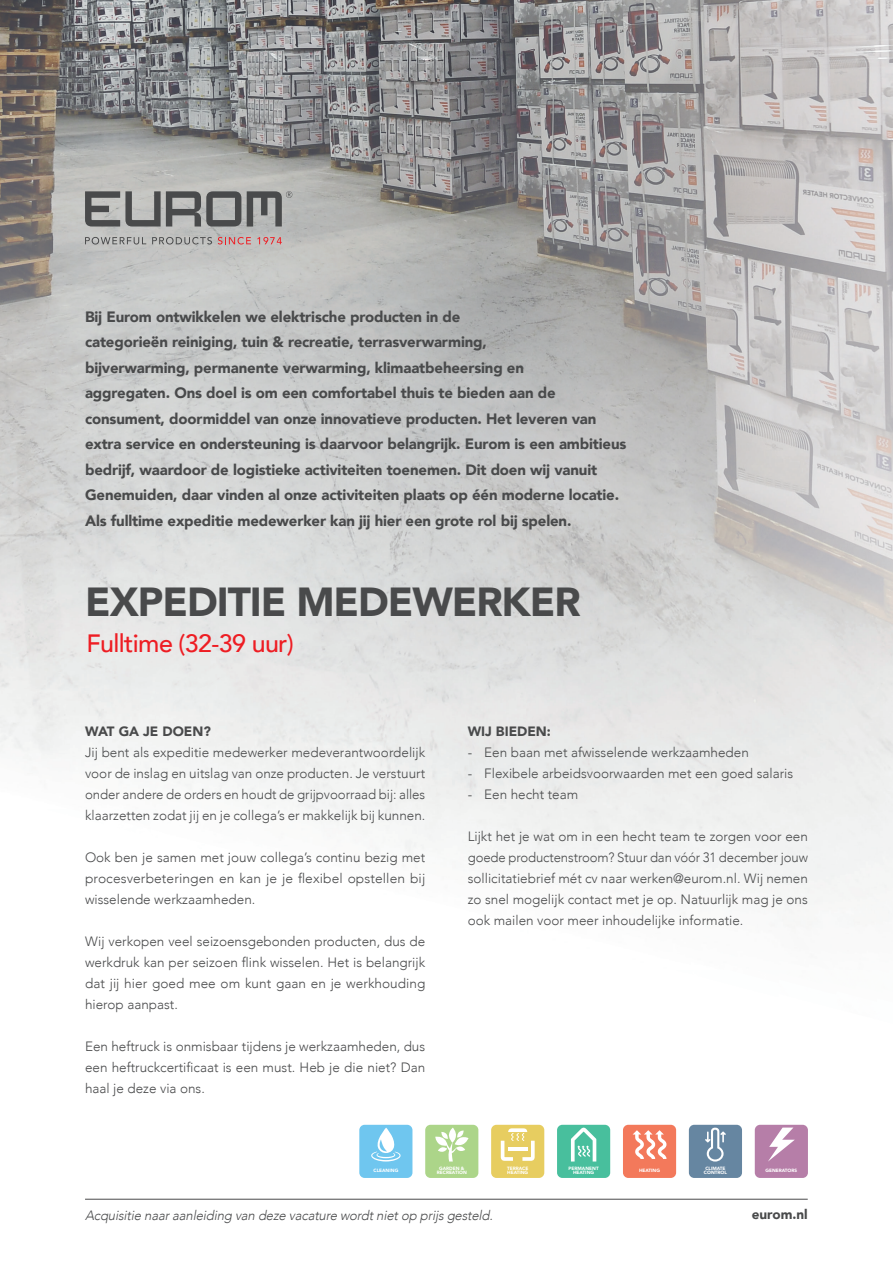
<style>
.page{position:relative;width:893px;height:1263px;background:#fff}
.page>*{position:absolute;margin:0;border:0;box-sizing:border-box;transform-origin:0 0}
.t1{font:900 40.5px "Avenir";letter-spacing:-.025em;color:#494a4b}
.t2{font:500 25.05px "Avenir";letter-spacing:-.025em;color:#ee1d23}
.t3{font:900 15px/25.5px "Avenir";letter-spacing:-.01em;color:#494a4b}
.t4{font:300 13.5px/21px "Avenir";color:#494a4b;text-align:justify}
.t5{font:italic 300 13.5px "Avenir";color:#494a4b}
.t6{font:900 13.5px "Avenir";color:#494a4b}
.t7{font:900 4.65px/4.7px "Avenir";color:#fff;text-align:center}
</style>
<div class="page">
<img style="left:0;top:0;width:893px;height:926px">
<hr style="left:85px;top:1199px;width:723px;height:1px;background:#494a4b">
<div style="left:359px;top:1125px;width:53px;height:53px;background:#6fc6ef;border-radius:5px"></div>
<svg style="left:371px;top:1128px;width:30px;height:33px"></svg>
<div style="left:425px;top:1125px;width:53px;height:53px;background:#acd589;border-radius:5px"></div>
<svg style="left:435px;top:1128px;width:33px;height:33px"></svg>
<div style="left:491px;top:1125px;width:53px;height:53px;background:#e7cd60;border-radius:5px"></div>
<svg style="left:501px;top:1128px;width:34px;height:33px"></svg>
<div style="left:623px;top:1125px;width:53px;height:53px;background:#f3795b;border-radius:5px"></div>
<svg style="left:633px;top:1130px;width:33px;height:29px"></svg>
<div style="left:557px;top:1125px;width:53px;height:53px;background:#48bf9d;border-radius:5px"></div>
<svg style="left:571px;top:1128px;width:25px;height:33px"></svg>
<div style="left:689px;top:1125px;width:53px;height:53px;background:#6686a1;border-radius:5px"></div>
<svg style="left:705px;top:1128px;width:21px;height:33px"></svg>
<div style="left:755px;top:1125px;width:53px;height:53px;background:#b67ea8;border-radius:5px"></div>
<svg style="left:768px;top:1128px;width:27px;height:33px"></svg>
<svg style="left:247px;top:191px;width:45px;height:35px;background:#878887"></svg>
<svg style="left:85px;top:191px;width:156px;height:35px;background:#868786"></svg>
<svg style="left:85px;top:237px;width:61px;height:7px"></svg>
<svg style="left:152px;top:237px;width:60px;height:7px"></svg>
<svg style="left:218px;top:237px;width:33px;height:7px"></svg>
<svg style="left:257px;top:237px;width:25px;height:7px"></svg>
<p class="t3" style="left:85px;top:303px;width:543px">Bĳ Eurom ontwikkelen we elektrische producten in de<br>categorieën reiniging, tuin &amp; recreatie, terrasverwarming,<br>bĳverwarming, permanente verwarming, klimaatbeheersing en<br>aggregaten. Ons doel is om een comfortabel thuis te bieden aan de consument, doormiddel van onze innovatieve producten. Het leveren van extra service en ondersteuning is daarvoor belangrĳk. Eurom is een ambitieus bedrĳf, waardoor de logistieke activiteiten toenemen. Dit doen wĳ vanuit Genemuiden, daar vinden al onze activiteiten plaats op één moderne locatie.<br>Als fulltime expeditie medewerker kan jĳ hier een grote rol bĳ spelen.</p>
<h1 class="t1" style="left:85px;top:567px;width:497px">EXPEDITIE MEDEWERKER</h1>
<h2 class="t2" style="left:87px;top:622px;width:209px">Fulltime (32-39 uur)</h2>
<p class="t6" style="left:85px;top:720px;width:127px">WAT GA JE DOEN?</p>
<p class="t4" style="left:85px;top:742px;width:342px">Jij bent als expeditie medewerker medeverantwoordelijk voor de inslag en uitslag van onze producten. Je verstuurt onder andere de orders en houdt de grijpvoorraad bij: alles klaarzetten zodat jij en je collega’s er makkelijk bij kunnen.</p>
<p class="t4" style="left:85px;top:847px;width:342px">Ook ben je samen met jouw collega’s continu bezig met procesverbeteringen en kan je je flexibel opstellen bij wisselende werkzaamheden.</p>
<p class="t4" style="left:85px;top:931px;width:342px">Wij verkopen veel seizoensgebonden producten, dus de werkdruk kan per seizoen flink wisselen. Het is belangrijk dat jij hier goed mee om kunt gaan en je werkhouding hierop aanpast.</p>
<p class="t4" style="left:85px;top:1036px;width:342px">Een heftruck is onmisbaar tijdens je werkzaamheden, dus een heftruckcertificaat is een must. Heb je die niet? Dan haal je deze via ons.</p>
<p class="t6" style="left:468px;top:720px;width:85px">WĲ BIEDEN:</p>
<p class="t4" style="left:468px;top:742px;width:283px">- Een baan met afwisselende werkzaamheden</p>
<p class="t4" style="left:468px;top:763px;width:327px">- Flexibele arbeidsvoorwaarden met een goed salaris</p>
<p class="t4" style="left:468px;top:784px;width:112px">- Een hecht team</p>
<p class="t4" style="left:468px;top:826px;width:342px">Lijkt het je wat om in een hecht team te zorgen voor een goede productenstroom? Stuur dan vóór 31 december jouw sollicitatiebrief mét cv naar werken@eurom.nl. Wij nemen zo snel mogelijk contact met je op. Natuurlijk mag je ons ook mailen voor meer inhoudelijke informatie.</p>
<p class="t7" style="left:373px;top:1168px;width:26px">CLEANING</p>
<p class="t7" style="left:437px;top:1165px;width:32px">GARDEN &amp;<br>RECREATION</p>
<p class="t7" style="left:507px;top:1165px;width:23px;text-align:left">TERRACE<br>HEATING</p>
<p class="t7" style="left:639px;top:1168px;width:23px">HEATING</p>
<p class="t7" style="left:569px;top:1165px;width:32px">PERMANENT<br>HEATING</p>
<p class="t7" style="left:704px;top:1166px;width:25px">CLIMATE<br>CONTROL</p>
<p class="t7" style="left:765px;top:1168px;width:33px">GENERATORS</p>
<p class="t5" style="left:85px;top:1208px;width:412px">Acquisitie naaraanleiding van deze vacature wordtnietop prijsgesteld.</p>
<p class="t6" style="left:752px;top:1203px;width:57px">eurom.nl</p>
</div>
